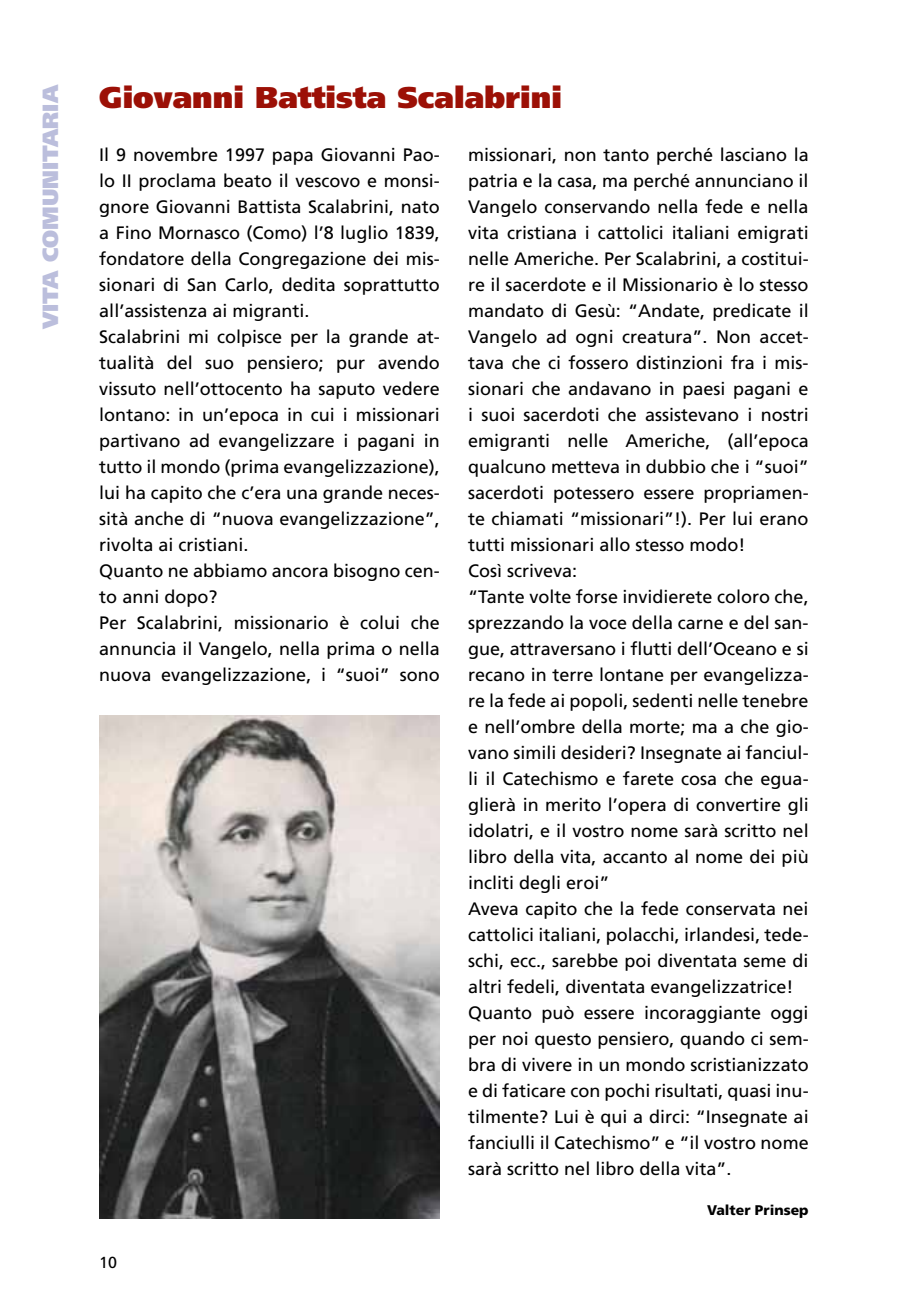
<style>
.page{position:relative;width:908px;height:1304px;background:#fff}
.page>*{position:absolute;margin:0;border:0;box-sizing:border-box;transform-origin:0 0}
.t1{font:900 30px "Frutiger";color:#9c1006}
.t2{font:900 22px "Frutiger";color:#bbbedc}
.t3{font:18px/26px "Frutiger";color:#000}
.t4{font:16px "Frutiger";color:#000}
.t5{font:900 14px "Frutiger";color:#000}
</style>
<div class="page">
<img style="left:99px;top:715px;width:340px;height:504px">
<p class="t2" style="left:37px;top:329px;width:245px;rotate:-90deg">VITA COMUNITARIA</p>
<h1 class="t1" style="left:99px;top:79px;width:464px">Giovanni Battista Scalabrini</h1>
<p class="t3" style="left:99px;top:142px;width:342px">I l 9 novembre 1997 papa Giovanni Pao&shy;lo II proclama beato il vescovo e monsi&shy;gnore Giovanni Battista Scalabrini, nato a Fino Mornasco (Como) l’8 luglio 1839, fondatore della Congregazione dei mis&shy;sionari di San Carlo, dedita soprattutto all’assistenza ai migranti.<br>Scalabrini mi colpisce per la grande at&shy;tualità del suo pensiero; pur avendo vissuto nell’ottocento ha saputo vedere lontano: in un’epoca in cui i missionari partivano ad evangelizzare i pagani in tutto il mondo (prima evangelizzazione), lui ha capito che c’era una grande neces&shy;sità anche di “nuova evangelizzazione”, rivolta ai cristiani.<br>Quanto ne abbiamo ancora bisogno cen&shy;to anni dopo?<br>Per Scalabrini, missionario è colui che annuncia il Vangelo, nella prima o nella nuova evangelizzazione, i “suoi” sono</p>
<p class="t3" style="left:468px;top:142px;width:342px">missionari, non tanto perché lasciano la patria e la casa, ma perché annunciano il Vangelo conservando nella fede e nella vita cristiana i cattolici italiani emigrati nelle Americhe. Per Scalabrini, a costitui&shy;re il sacerdote e il M issionario è lo stesso mandato di Gesù: “Andate, predicate il Vangelo ad ogni creatura”. Non accet&shy;tava che ci fossero distinzioni fra i mis&shy;sionari che andavano in paesi pagani e i suoi sacerdoti che assistevano i nostri emigranti nelle Americhe, (all’epoca qualcuno metteva in dubbio che i “suoi” sacerdoti potessero essere propriamen&shy;te chiamati “missionari”!). Per lui erano tutti missionari allo stesso modo!<br>Così scriveva:<br>“Tante volte forse invidierete coloro che, sprezzando la voce della carne e del san&shy;gue, attraversano i flutti dell’Oceano e si recano in terre lontane per evangelizza&shy;re la fede ai popoli, sedenti nelle tenebre e nell’ombre della morte; ma a che gio&shy;vano simili desideri? I nsegnate ai fanciul&shy;li il Catechismo e farete cosa che egua&shy;glierà in merito l’opera di convertire gli idolatri, e il vostro nome sarà scritto nel libro della vita, accanto al nome dei più incliti degli eroi”<br>Aveva capito che la fede conservata nei cattolici italiani, polacchi, irlandesi, tede&shy;schi, ecc., sarebbe poi diventata seme di altri fedeli, diventata evangelizzatrice!<br>Quanto può essere incoraggiante oggi per noi questo pensiero, quando ci sem&shy;bra di vivere in un mondo scristianizzato e di faticare con pochi risultati, quasi inu&shy;tilmente? Lui è qui a dirci: “I nsegnate ai fanciulli il Catechismo” e “il vostro nome sarà scritto nel libro della vita”.</p>
<p class="t5" style="left:706px;top:1202px;width:103px">Valter Prinsep</p>
<p class="t4" style="left:99px;top:1253px;width:19px">10</p>
</div>
